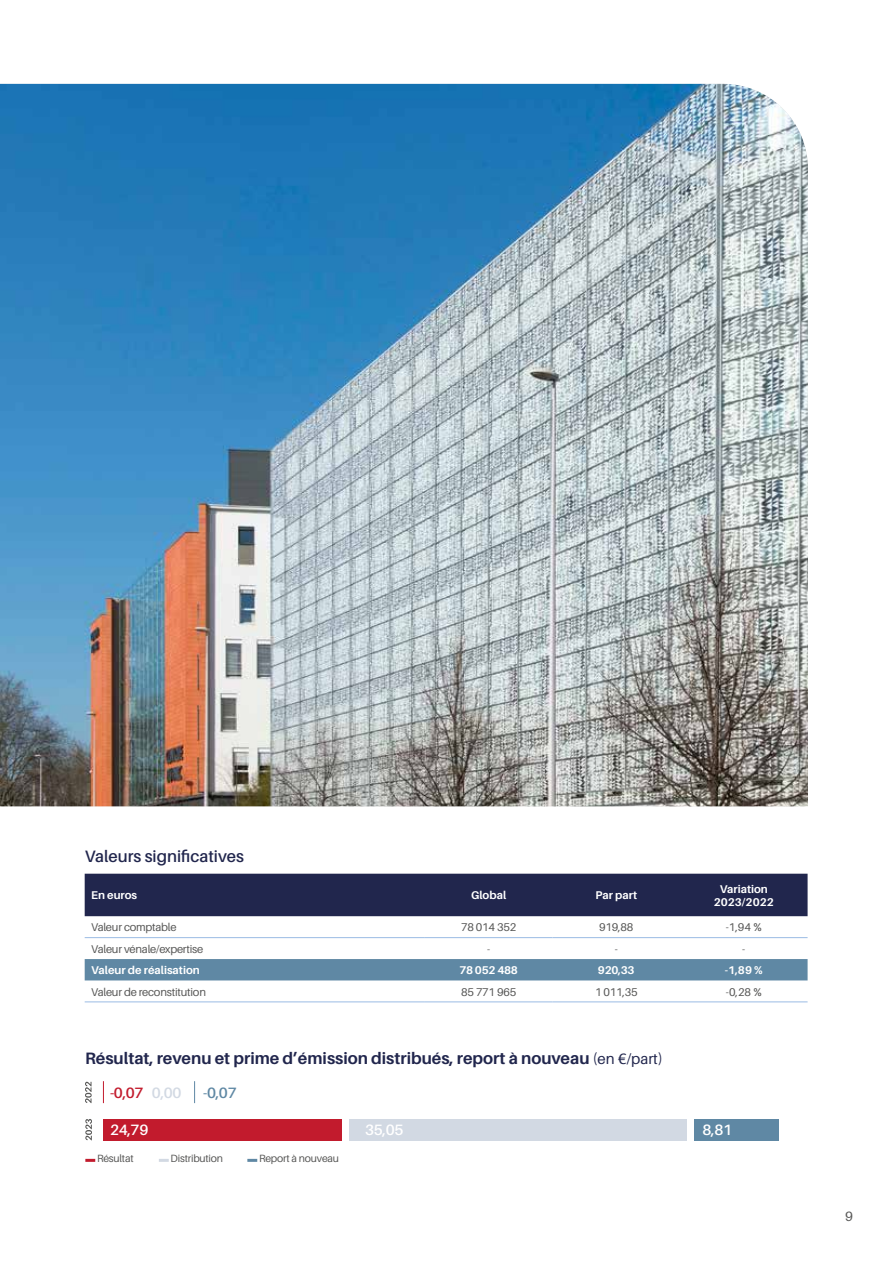
<style>
.page{position:relative;width:893px;height:1263px;background:#fff}
.page>*{position:absolute;margin:0;border:0;box-sizing:border-box;transform-origin:0 0}
.t1{font:700 16.5px "Aileron";color:#21264d}
.t2{font:600 16.5px "Aileron";color:#21264d}
.t3{font:600 15px "Aileron";letter-spacing:-.02em;color:#fff}
.t4{font:600 15px "Aileron";color:#c21b2d}
.t5{font:600 15px "Aileron";color:#5f88a4}
.t6{font:13.5px "Aileron";color:#575756}
.t7{font:11.25px "Aileron";letter-spacing:-.02em;color:#575756}
.t8{font:700 11.25px/13.5px "Aileron";color:#fff;text-align:center}
.t9{font:10.5px "Aileron";letter-spacing:-.02em;color:#575756}
.s1{font-weight:400;font-size:15px}
.s2{color:#d2d9e3}
</style>
<div class="page">
<div style="left:103px;top:1119px;width:239px;height:22px;background:#c21b2d"></div>
<div style="left:349px;top:1119px;width:338px;height:22px;background:#d2d9e3"></div>
<div style="left:694px;top:1119px;width:85px;height:22px;background:#5f88a4"></div>
<div style="left:85px;top:874px;width:723px;height:42px;background:#21264d"></div>
<div style="left:85px;top:959px;width:723px;height:21px;background:#5f88a4"></div>
<hr style="left:85px;top:937px;width:340px;height:1px;background:#9abbe4">
<hr style="left:425px;top:937px;width:127px;height:1px;background:#9abbe4">
<hr style="left:552px;top:937px;width:128px;height:1px;background:#9abbe4">
<hr style="left:680px;top:937px;width:128px;height:1px;background:#9abbe4">
<hr style="left:85px;top:1002px;width:340px;height:1px;background:#9abbe4">
<hr style="left:425px;top:1002px;width:127px;height:1px;background:#9abbe4">
<hr style="left:552px;top:1002px;width:128px;height:1px;background:#9abbe4">
<hr style="left:680px;top:1002px;width:128px;height:1px;background:#9abbe4">
<img style="left:0;top:84px;width:808px;height:722px">
<svg style="left:85px;top:1159px;width:10px;height:3px"></svg>
<svg style="left:159px;top:1159px;width:10px;height:3px"></svg>
<svg style="left:247px;top:1159px;width:10px;height:3px"></svg>
<svg style="left:85px;top:1082px;width:7px;height:21px"></svg>
<svg style="left:85px;top:1119px;width:7px;height:21px"></svg>
<svg style="left:103px;top:1081px;width:1px;height:22px"></svg>
<svg style="left:194px;top:1081px;width:1px;height:22px"></svg>
<h1 class="t2" style="left:85px;top:847px;width:161px">Valeurs significatives</h1>
<p class="t8" style="left:91px;top:889px;width:48px">En euros</p>
<p class="t8" style="left:471px;top:889px;width:36px">Global</p>
<p class="t8" style="left:595px;top:889px;width:43px">Par part</p>
<p class="t8" style="left:714px;top:882px;width:61px">Variation<br>2023/2022</p>
<p class="t7" style="left:91px;top:921px;width:87px">Valeur comptable</p>
<p class="t7" style="left:461px;top:921px;width:57px">78 014 352</p>
<p class="t7" style="left:599px;top:921px;width:35px">919,88</p>
<p class="t7" style="left:726px;top:921px;width:37px">-1,94 %</p>
<p class="t7" style="left:91px;top:942px;width:114px">Valeur vénale/expertise</p>
<p class="t7" style="left:487px;top:942px;width:5px">-</p>
<p class="t7" style="left:615px;top:942px;width:5px">-</p>
<p class="t7" style="left:742px;top:942px;width:5px">-</p>
<p class="t8" style="left:91px;top:963px;width:110px">Valeur de réalisation</p>
<p class="t8" style="left:459px;top:963px;width:60px">78 052 488</p>
<p class="t8" style="left:598px;top:963px;width:38px">920,33</p>
<p class="t8" style="left:725px;top:963px;width:39px">-1,89 %</p>
<p class="t7" style="left:91px;top:985px;width:116px">Valeur de reconstitution</p>
<p class="t7" style="left:461px;top:985px;width:57px">85 771 965</p>
<p class="t7" style="left:595px;top:985px;width:44px">1 011,35</p>
<p class="t7" style="left:726px;top:985px;width:37px">-0,28 %</p>
<h1 class="t1" style="left:85px;top:1049px;width:579px">Résultat, revenu et prime d’émission distribués, report à nouveau <span class="s1">(en €/part)</span></h1>
<h2 class="t4" style="left:110px;top:1084px;width:73px">-0,07 <span class="s2">0,00</span></h2>
<h2 class="t5" style="left:203px;top:1084px;width:35px">-0,07</h2>
<h2 class="t3" style="left:110px;top:1121px;width:40px">24,79</h2>
<h2 class="t3" style="left:365px;top:1121px;width:40px">35,05</h2>
<h2 class="t3" style="left:702px;top:1121px;width:31px">8,81</h2>
<p class="t9" style="left:97px;top:1152px;width:38px">Résultat</p>
<p class="t9" style="left:171px;top:1152px;width:54px">Distribution</p>
<p class="t9" style="left:259px;top:1152px;width:82px">Report à nouveau</p>
<p class="t6" style="left:845px;top:1209px;width:9px">9</p>
</div>
